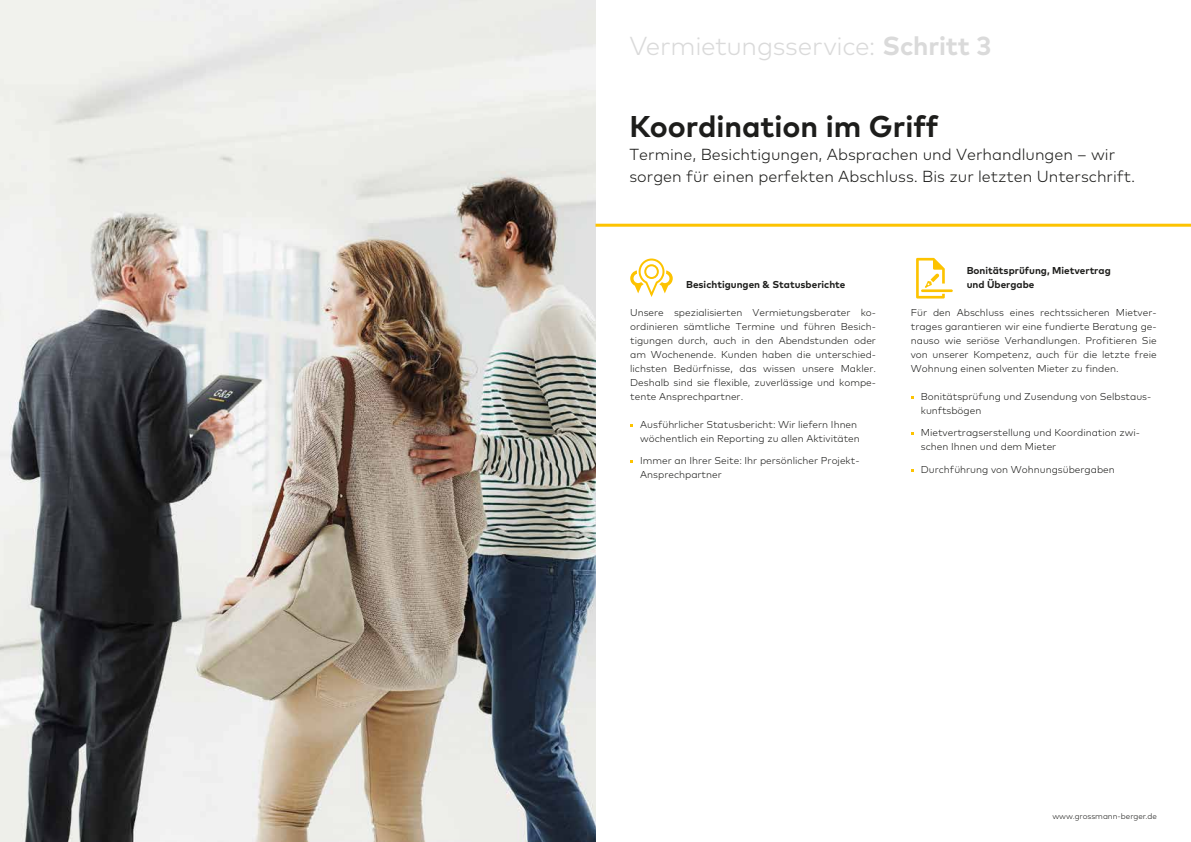
<style>
.page{position:relative;width:1191px;height:842px;background:#fff}
.page>*{position:absolute;margin:0;border:0;box-sizing:border-box;transform-origin:0 0}
.t1{font:700 30px "Mark OT";color:#1d1d1b}
.t2{font:300 26px "Mark OT";letter-spacing:-.01em;color:#dadada}
.t3{font:300 16px/22.4px "Mark OT";color:#1d1d1b}
.t4{font:300 10px/14px "Mark OT";color:#1d1d1b}
.t5{font:700 10px/14px "Mark OT";color:#1d1d1b}
.t6{font:300 8px "Mark OT";color:#1d1d1b}
.s1{font-weight:700}
</style>
<div class="page">
<img style="left:0;top:0;width:595px;height:842px">
<hr style="left:921px;top:289px;width:31px;height:3px;background:#fdc300">
<svg style="left:916px;top:258px;width:28px;height:41px"></svg>
<svg style="left:630px;top:258px;width:43px;height:39px"></svg>
<hr style="left:595px;top:224px;width:596px;height:3px;background:#fdc300">
<h2 class="t2" style="left:629px;top:30px;width:363px">Vermietungsservice: <span class="s1">Schritt 3</span></h2>
<h1 class="t1" style="left:629px;top:107px;width:310px">Koordination im Griff</h1>
<h3 class="t3" style="left:629px;top:143px;width:507px">Termine, Besichtigungen, Absprachen und Verhandlungen – wir sorgen für einen perfekten Abschluss. Bis zur letzten Unterschrift.</h3>
<p class="t5" style="left:686px;top:277px;width:161px">Besichtigungen &amp; Statusberichte</p>
<p class="t4" style="left:630px;top:305px;width:247px;text-align:justify">Unsere spezialisierten Vermietungsberater ko&shy;ordinieren sämtliche Termine und führen Besich&shy;tigungen durch, auch in den Abendstunden oder am Wochenende. Kunden haben die unterschied&shy;lichsten Bedürfnisse, das wissen unsere Makler.<br>Deshalb sind sie flexible, zuverlässige und kompe&shy;tente Ansprechpartner.</p>
<p class="t4" style="left:640px;top:417px;width:221px">Ausführlicher Statusbericht: Wir liefern Ihnen wöchentlich ein Reporting zu allen Aktivitäten</p>
<p class="t4" style="left:640px;top:454px;width:221px">Immer an Ihrer Seite: Ihr persönlicher Projekt-<br>Ansprechpartner</p>
<p class="t5" style="left:966px;top:263px;width:146px">Bonitätsprüfung, Mietvertrag und Übergabe</p>
<p class="t4" style="left:910px;top:305px;width:247px;text-align:justify">Für den Abschluss eines rechtssicheren Mietver&shy;trages garantieren wir eine fundierte Beratung ge&shy;nauso wie seriöse Verhandlungen. Profitieren Sie von unserer Kompetenz, auch für die letzte freie Wohnung einen solventen Mieter zu finden.</p>
<p class="t4" style="left:920px;top:389px;width:232px">Bonitätsprüfung und Zusendung von Selbstaus&shy;kunftsbögen</p>
<p class="t4" style="left:920px;top:426px;width:221px">Mietvertragserstellung und Koordination zwi&shy;schen Ihnen und dem Mieter</p>
<p class="t4" style="left:920px;top:462px;width:195px">Durchführung von Wohnungsübergaben</p>
<p class="t6" style="left:1052px;top:812px;width:106px">www.grossmann-berger.de</p>
</div>
